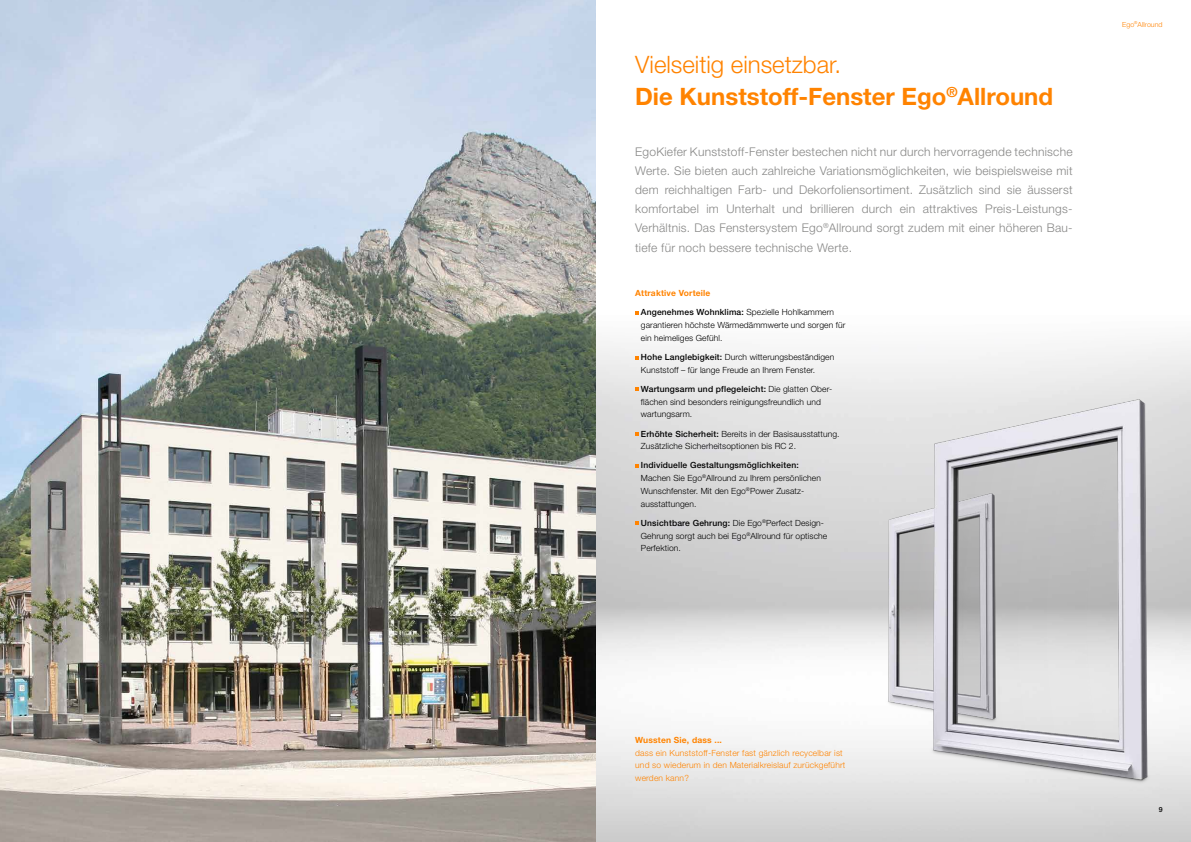
<style>
.page{position:relative;width:1191px;height:842px;background:#fff}
.page>*{position:absolute;margin:0;border:0;box-sizing:border-box;transform-origin:0 0}
.t1{font:700 24px/31.9px "Helvetica Neue LT Std";color:#ff8300}
.t2{font:300 12px/19.1px "Helvetica Neue LT Std";letter-spacing:.02em;color:#878786;text-align:justify}
.t3{font:300 8.5px/12.8px "Helvetica Neue LT Std";letter-spacing:.01em;color:#000}
.t4{font:300 8.5px/12.8px "Helvetica Neue LT Std";letter-spacing:.02em;color:#ff8300}
.t5{font:700 8.5px "Helvetica Neue LT Std";letter-spacing:.02em;color:#ff8300}
.t6{font:300 7px "Helvetica Neue LT Std";letter-spacing:.01em;color:#ff8300}
.t7{font:500 7px "Helvetica Neue LT Std";color:#000}
.s1{font-weight:300}
.s2{font-weight:500}
</style>
<div class="page">
<img style="left:0;top:0;width:595px;height:842px">
<svg style="left:595px;top:0;width:596px;height:842px"></svg>
<img style="left:872px;top:379px;width:298px;height:422px">
<h1 class="t1" style="left:635px;top:48px;width:419px"><span class="s1">Vielseitig einsetzbar.<br></span>Die Kunststoff-Fenster Ego<sup>®</sup>Allround</h1>
<p class="t2" style="left:635px;top:142px;width:439px">EgoKiefer Kunststoff-Fenster bestechen nicht nur durch hervorragende technische Werte. Sie bieten auch zahlreiche Variationsmöglichkeiten, wie beispielsweise mit dem reichhaltigen Farb- und Dekorfoliensortiment. Zusätzlich sind sie äusserst komfortabel im Unterhalt und brillieren durch ein attraktives Preis-Leistungs-Verhältnis. Das Fenstersystem Ego<sup>®</sup>Allround sorgt zudem mit einer höheren Bau&shy;tiefe für noch bessere technische Werte.</p>
<p class="t5" style="left:635px;top:288px;width:77px">Attraktive Vorteile</p>
<p class="t3" style="left:641px;top:306px;width:206px"><span class="s2">Angenehmes Wohnklima:</span> Spezielle Hohlkammern garantieren höchste Wärmedämmwerte und sorgen für ein heimeliges Gefühl.</p>
<p class="t3" style="left:641px;top:350px;width:195px"><span class="s2">Hohe Langlebigkeit:</span> Durch witterungsbeständigen<br>Kunststoff – für lange Freude an Ihrem Fenster.</p>
<p class="t3" style="left:641px;top:382px;width:193px"><span class="s2">Wartungsarm und pflegeleicht:</span> Die glatten Ober&shy;flächen sind besonders reinigungsfreundlich und wartungsarm.</p>
<p class="t3" style="left:641px;top:427px;width:200px"><span class="s2">Erhöhte Sicherheit:</span> Bereits in der Basisausstattung.<br>Zusätzliche Sicherheitsoptionen bis RC 2.</p>
<p class="t3" style="left:641px;top:459px;width:181px"><span class="s2">Individuelle Gestaltungsmöglichkeiten:<br></span>Machen Sie Ego<sup>®</sup>Allround zu Ihrem persönlichen Wunschfenster. Mit den Ego<sup>®</sup>Power Zusatz&shy;ausstattungen.</p>
<p class="t3" style="left:641px;top:516px;width:188px"><span class="s2">Unsichtbare Gehrung:</span> Die Ego<sup>®</sup>Perfect Design-<br>Gehrung sorgt auch bei Ego<sup>®</sup>Allround für optische<br>Perfektion.</p>
<p class="t6" style="left:1122px;top:20px;width:42px">Ego<sup>®</sup>Allround</p>
<p class="t5" style="left:635px;top:734px;width:88px">Wussten Sie, dass ...</p>
<p class="t4" style="left:635px;top:746px;width:212px">dass ein Kunststoff-Fenster fast gänzlich recycelbar ist und so wiederum in den Materialkreislauf zurückgeführt werden kann?</p>
<p class="t7" style="left:1158px;top:805px;width:5px">9</p>
</div>
